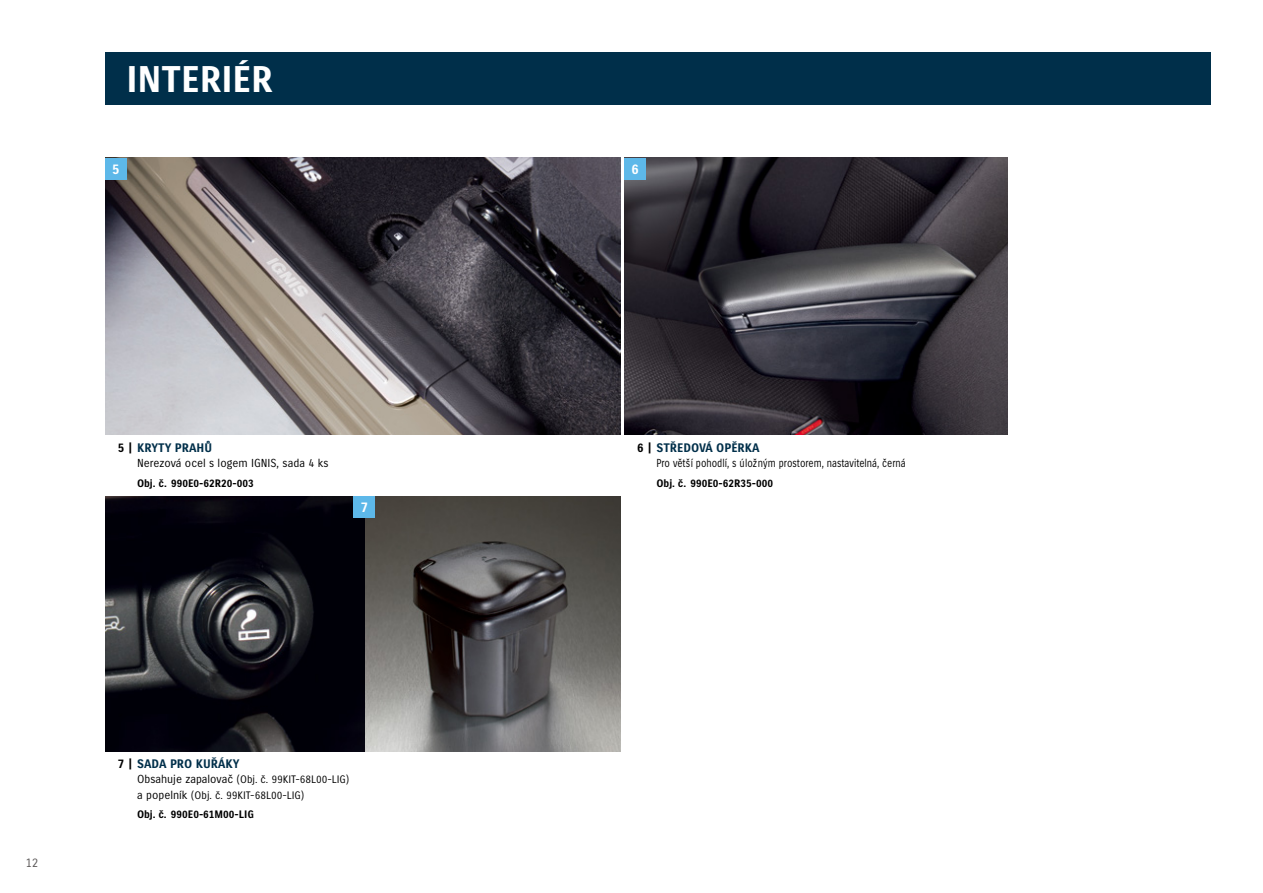
<style>
.page{position:relative;width:1263px;height:893px;background:#fff}
.page>*{position:absolute;margin:0;border:0;box-sizing:border-box;transform-origin:0 0}
.t1{font:700 36px "Suzuki CE";color:#fff}
.t2{font:700 13.5px "Suzuki CE";color:#fff}
.t3{font:700 12px "Suzuki CE";color:#002f4a}
.t4{font:12px "Suzuki CE";color:#5a5757}
.t5{font:11.25px "Suzuki CE";color:#000;scale:.86 1}
.t6{font:11.25px "Suzuki CE";color:#000}
.t7{font:10.5px/15.5px "Suzuki CE";color:#000}
.t8{font:700 10.5px "Suzuki CE";color:#000}
.s1{color:#000}
.s2{font-size:11.25px}
</style>
<div class="page">
<div style="left:105px;top:53px;width:1106px;height:52px;background:#002f4a"></div>
<img style="left:105px;top:158px;width:515px;height:276px">
<div style="left:105px;top:158px;width:21px;height:21px;background:#5db8e9"></div>
<img style="left:625px;top:158px;width:382px;height:276px">
<div style="left:625px;top:158px;width:21px;height:21px;background:#5db8e9"></div>
<img style="left:105px;top:496px;width:515px;height:255px">
<div style="left:354px;top:496px;width:21px;height:21px;background:#5db8e9"></div>
<h1 class="t1" style="left:126px;top:59px;width:148px">INTERIÉR</h1>
<p class="t2" style="left:112px;top:161px;width:9px">5</p>
<p class="t3" style="left:118px;top:441px;width:96px"><span class="s1">5 |</span> KRYTY PRAHŮ</p>
<p class="t6" style="left:137px;top:457px;width:193px">Nerezová ocel s logem IGNIS, sada 4 ks</p>
<p class="t8" style="left:137px;top:477px;width:118px">Obj. č. 990E0-62R20-003</p>
<p class="t2" style="left:361px;top:499px;width:9px">7</p>
<p class="t4" style="left:26px;top:856px;width:14px">12</p>
<p class="t3" style="left:118px;top:757px;width:123px"><span class="s1">7 |</span> SADA PRO KUŘÁKY</p>
<p class="t7" style="left:137px;top:772px;width:214px"><span class="s2">Obsahuje zapalovač</span> (Obj. č. 99KIT-68L00-LIG) <span class="s2">a popelník</span> (Obj. č. 99KIT-68L00-LIG)</p>
<p class="t8" style="left:137px;top:809px;width:118px">Obj. č. 990E0-61M00-LIG</p>
<p class="t2" style="left:631px;top:161px;width:9px">6</p>
<p class="t3" style="left:637px;top:441px;width:124px"><span class="s1">6 |</span> STŘEDOVÁ OPĚRKA</p>
<p class="t5" style="left:656px;top:457px;width:291px">Pro větší pohodlí, s úložným prostorem, nastavitelná, černá</p>
<p class="t8" style="left:656px;top:477px;width:118px">Obj. č. 990E0-62R35-000</p>
</div>
